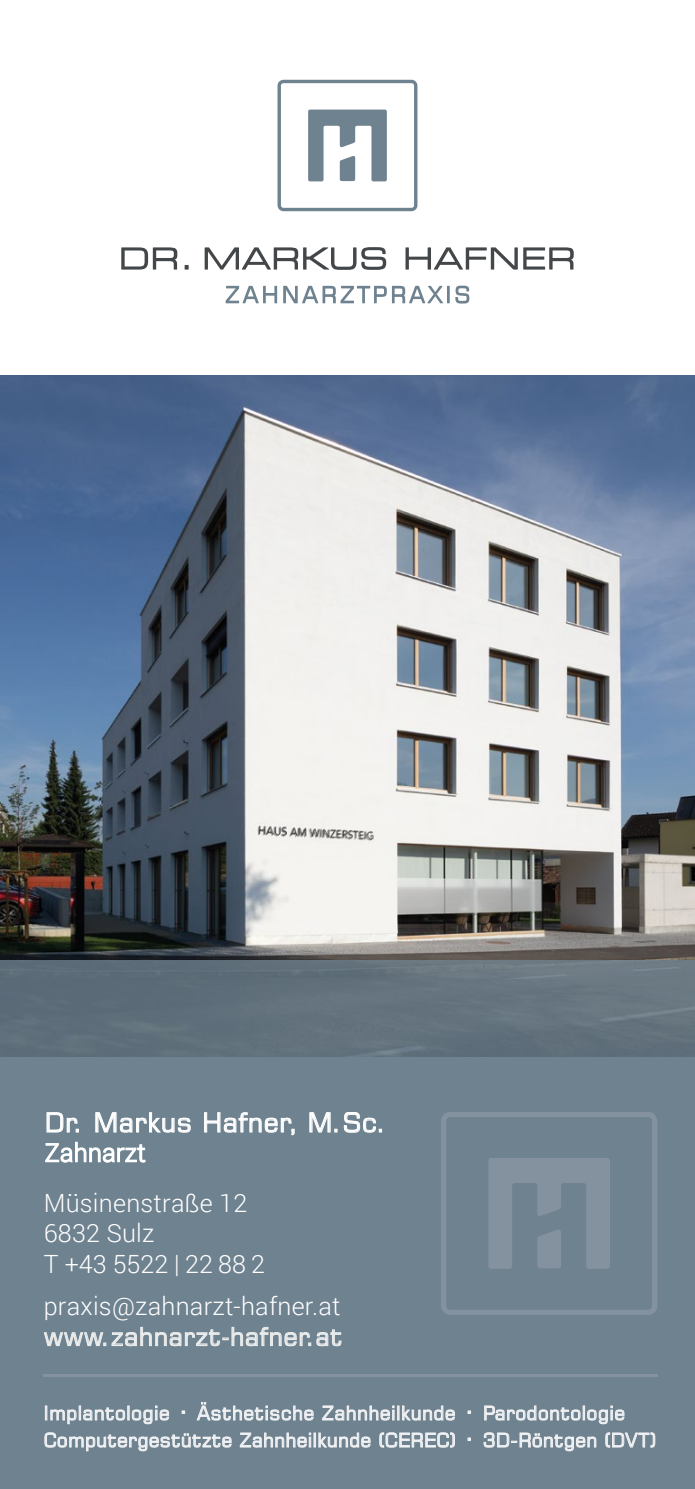
<style>
.page{position:relative;width:695px;height:1489px;background:#fff}
.page>*{position:absolute;margin:0;border:0;box-sizing:border-box;transform-origin:0 0}
.t1{font:26.5px "Square 721 BT";letter-spacing:.02em;color:#fff}
.t2{font:300 25px/30px "Roboto";letter-spacing:.01em;color:#fff}
.t3{font:25px "Square 721 BT";letter-spacing:.02em;color:#ebecec}
.t4{font:19.25px "Square 721 BT";letter-spacing:.03em;color:#f0f1f3}
</style>
<div class="page">
<img style="left:0;top:376px;width:694px;height:584px">
<svg style="left:0;top:960px;width:694px;height:528px;background:#6c7e8b"></svg>
<svg style="left:441px;top:1111px;width:216px;height:203px;background:#718491"></svg>
<svg style="left:488px;top:1157px;width:122px;height:111px;background:#7b8c98"></svg>
<svg style="left:181px;top:1410px;width:4px;height:3px"></svg>
<svg style="left:467px;top:1410px;width:4px;height:3px"></svg>
<svg style="left:467px;top:1437px;width:4px;height:3px"></svg>
<svg style="left:184px;top:265px;width:5px;height:4px"></svg>
<svg style="left:121px;top:247px;width:56px;height:22px"></svg>
<svg style="left:523px;top:247px;width:50px;height:22px"></svg>
<svg style="left:205px;top:247px;width:181px;height:23px"></svg>
<svg style="left:405px;top:247px;width:112px;height:22px"></svg>
<svg style="left:277px;top:80px;width:140px;height:131px"></svg>
<svg style="left:455px;top:285px;width:14px;height:18px"></svg>
<svg style="left:225px;top:286px;width:52px;height:17px"></svg>
<svg style="left:283px;top:286px;width:166px;height:17px"></svg>
<hr style="left:43px;top:1373px;width:614px;height:3px;background:#83929e">
<h1 class="t1" style="left:45px;top:1105px;width:343px">Dr. Markus Hafner, M.Sc.</h1>
<p class="t2" style="left:45px;top:1136px;width:102px">Zahnarzt</p>
<p class="t2" style="left:44px;top:1187px;width:223px">Müsinenstraße 12<br>6832 Sulz<br>T +43 5522 | 22 88 2</p>
<p class="t2" style="left:44px;top:1290px;width:298px">praxis@zahnarzt-hafner.at</p>
<p class="t3" style="left:44px;top:1320px;width:300px">www.zahnarzt-hafner.at</p>
<p class="t4" style="left:44px;top:1400px;width:127px">Implantologie</p>
<p class="t4" style="left:197px;top:1400px;width:260px">Ästhetische Zahnheilkunde</p>
<p class="t4" style="left:483px;top:1400px;width:143px">Parodontologie</p>
<p class="t4" style="left:44px;top:1427px;width:413px">Computergestützte Zahnheilkunde (CEREC)</p>
<p class="t4" style="left:482px;top:1427px;width:175px">3D-Röntgen (DVT)</p>
</div>
